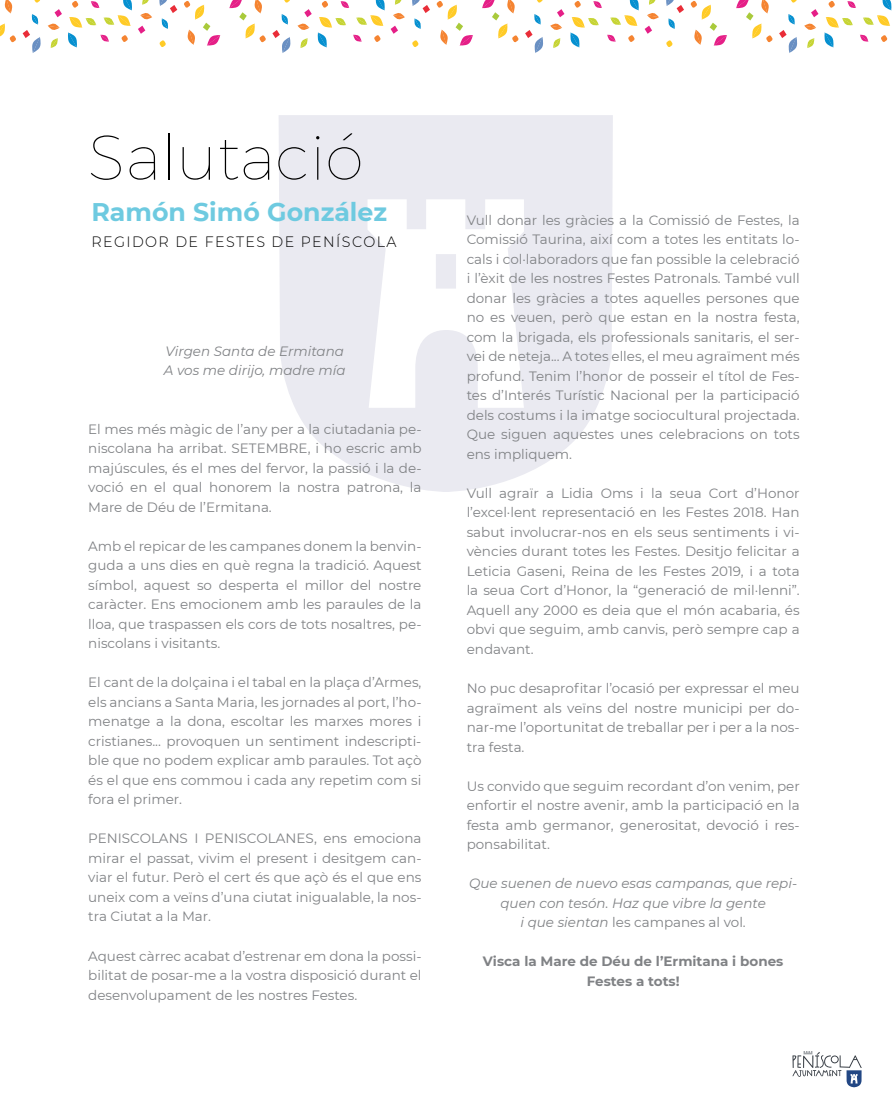
<style>
.page{position:relative;width:893px;height:1106px;background:#fff}
.page>*{position:absolute;margin:0;border:0;box-sizing:border-box;transform-origin:0 0}
.t1{font:100 63px "Montserrat";color:#000}
.t2{font:700 25.5px "Montserrat";color:#6ecae0}
.t3{font:300 15px "Montserrat";letter-spacing:.1em;color:#000;scale:.95 1}
.t4{font:13.5px/19.5px "Montserrat";color:#808285;text-align:justify}
.t5{font:italic 13.5px/19.5px "Montserrat";color:#808285}
.t6{font:700 13.5px/19.5px "Montserrat";color:#808285;text-align:center}
.s1{font-style:normal}
</style>
<div class="page">
<svg style="left:0;top:0;width:291px;height:53px"></svg>
<svg style="left:297px;top:0;width:108px;height:48px"></svg>
<svg style="left:412px;top:0;width:131px;height:53px"></svg>
<svg style="left:550px;top:0;width:109px;height:48px"></svg>
<svg style="left:666px;top:0;width:132px;height:53px"></svg>
<svg style="left:804px;top:0;width:88px;height:48px"></svg>
<svg style="left:792px;top:1051px;width:70px;height:36px"></svg>
<svg style="left:279px;top:115px;width:334px;height:377px;background:#ececf2"></svg>
<svg style="left:367px;top:199px;width:157px;height:209px"></svg>
<h1 class="t1" style="left:88px;top:112px;width:277px">Salutació</h1>
<h2 class="t2" style="left:91px;top:194px;width:297px">Ramón Simó González</h2>
<p class="t3" style="left:91px;top:231px;width:323px">REGIDOR DE FESTES DE PENÍSCOLA</p>
<p class="t5" style="left:164px;top:341px;width:183px">Virgen Santa de Ermitana<br>A vos me dirijo, madre mía</p>
<p class="t4" style="left:88px;top:419px;width:335px">El mes més màgic de l’any per a la ciutadania pe&shy;niscolana ha arribat. SETEMBRE, i ho escric amb majúscules, és el mes del fervor, la passió i la de&shy;voció en el qual honorem la nostra patrona, la Mare de Déu de l’Ermitana.</p>
<p class="t4" style="left:88px;top:536px;width:335px">Amb el repicar de les campanes donem la benvin&shy;guda a uns dies en què regna la tradició. Aquest símbol, aquest so desperta el millor del nostre caràcter. Ens emocionem amb les paraules de la lloa, que traspassen els cors de tots nosaltres, pe&shy;niscolans i visitants.</p>
<p class="t4" style="left:88px;top:672px;width:335px">El cant de la dolçaina i el tabal en la plaça d’Armes, els ancians a Santa Maria, les jornades al port, l’ho&shy;menatge a la dona, escoltar les marxes mores i cristianes... provoquen un sentiment indescripti&shy;ble que no podem explicar amb paraules. Tot açò és el que ens commou i cada any repetim com si fora el primer.</p>
<p class="t4" style="left:88px;top:828px;width:335px">PENISCOLANS I PENISCOLANES, ens emociona mirar el passat, vivim el present i desitgem can&shy;viar el futur. Però el cert és que açò és el que ens uneix com a veïns d’una ciutat inigualable, la nos&shy;tra Ciutat a la Mar.</p>
<p class="t4" style="left:88px;top:945px;width:335px">Aquest càrrec acabat d’estrenar em dona la possi&shy;bilitat de posar-me a la vostra disposició durant el desenvolupament de les nostres Festes.</p>
<p class="t4" style="left:467px;top:210px;width:335px">Vull donar les gràcies a la Comissió de Festes, la Comissió Taurina, així com a totes les entitats lo&shy;cals i col·laboradors que fan possible la celebració i l’èxit de les nostres Festes Patronals. També vull donar les gràcies a totes aquelles persones que no es veuen, però que estan en la nostra festa, com la brigada, els professionals sanitaris, el ser&shy;vei de neteja... A totes elles, el meu agraïment més profund. Tenim l’honor de posseir el títol de Fes&shy;tes d’Interés Turístic Nacional per la participació dels costums i la imatge sociocultural projectada.<br>Que siguen aquestes unes celebracions on tots ens impliquem.</p>
<p class="t4" style="left:467px;top:483px;width:335px">Vull agraïr a Lidia Oms i la seua Cort d’Honor l’excel·lent representació en les Festes 2018. Han sabut involucrar-nos en els seus sentiments i vi&shy;vències durant totes les Festes. Desitjo felicitar a Leticia Gaseni, Reina de les Festes 2019, i a tota la seua Cort d’Honor, la “generació de mil·lenni”.<br>Aquell any 2000 es deia que el món acabaria, és obvi que seguim, amb canvis, però sempre cap a endavant.</p>
<p class="t4" style="left:467px;top:678px;width:335px">No puc desaprofitar l’ocasió per expressar el meu agraïment als veïns del nostre municipi per do&shy;nar-me l’oportunitat de treballar per i per a la nos&shy;tra festa.</p>
<p class="t4" style="left:467px;top:775px;width:335px">Us convido que seguim recordant d’on venim, per enfortir el nostre avenir, amb la participació en la festa amb germanor, generositat, devoció i res&shy;ponsabilitat.</p>
<p class="t5" style="left:469px;top:873px;width:330px;text-align:center">Que suenen de nuevo esas campanas, que repi&shy;quen con tesón. Haz que vibre la gente<br>i que sientan <span class="s1">les campanes al vol.</span></p>
<p class="t6" style="left:483px;top:950px;width:302px">Visca la Mare de Déu de l’Ermitana i bones<br>Festes a tots!</p>
</div>
